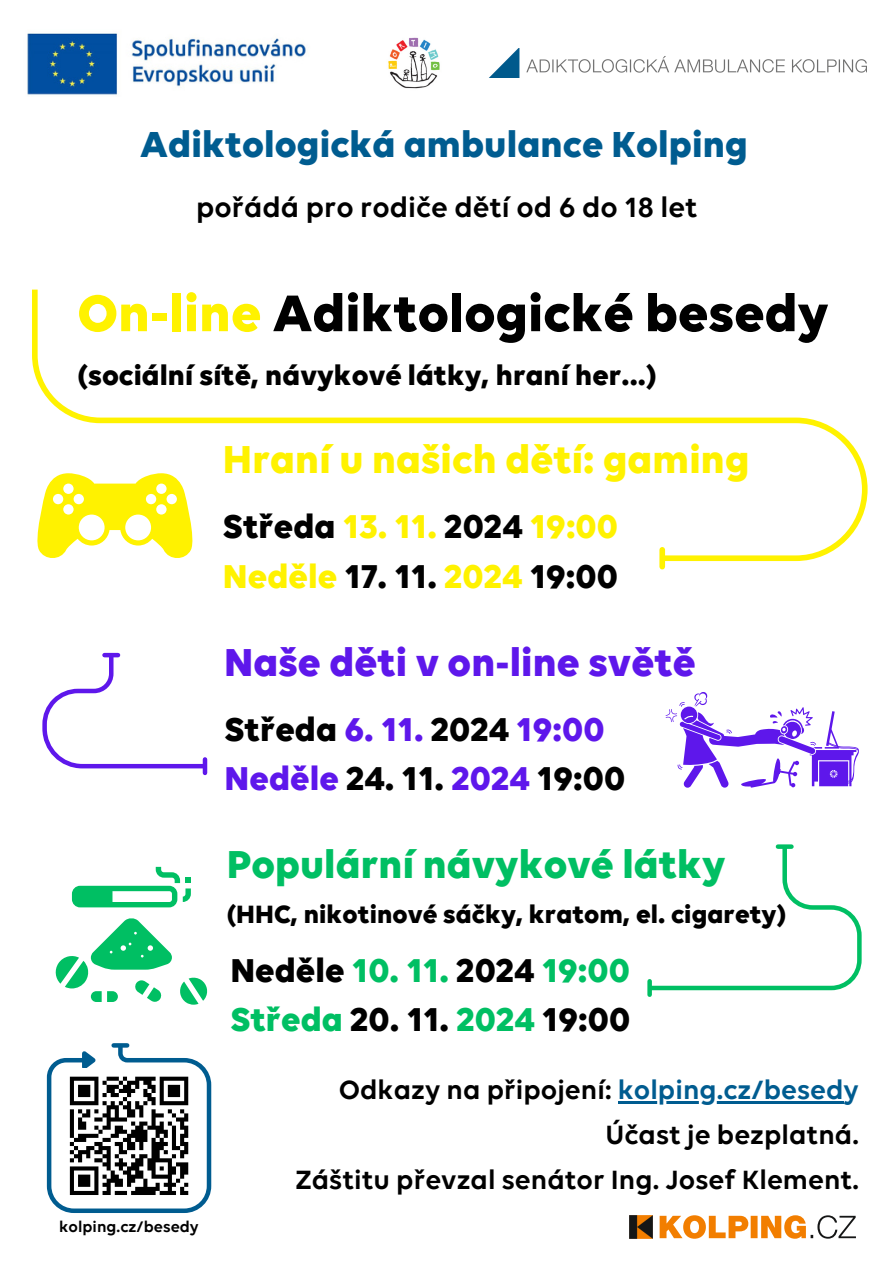
<style>
.page{position:relative;width:894px;height:1264px;background:#fff}
.page>*{position:absolute;margin:0;border:0;box-sizing:border-box;transform-origin:0 0}
.t1{font:700 55.5px "Volte";letter-spacing:.005em;color:#000}
.t2{font:700 42px "Volte";letter-spacing:.005em;color:#fff200}
.t3{font:700 42px "Volte";letter-spacing:.005em;color:#00bf63}
.t4{font:700 42px "Volte";letter-spacing:.005em;color:#5e17eb}
.t5{font:700 39px "Volte";letter-spacing:.005em;color:#005c90}
.t6{font:700 35.55px/49.5px "Volte";letter-spacing:.005em;color:#000}
.t7{font:700 30px "Volte";letter-spacing:.005em;color:#000}
.t8{font:600 30px "Volte";letter-spacing:.005em;color:#000}
.t9{font:600 28.5px/45px "Volte";letter-spacing:.005em;color:#000;text-align:right}
.t10{font:700 27px "Volte";letter-spacing:.005em;color:#000}
.t11{font:600 16.5px "Volte";letter-spacing:.005em;color:#000}
.s1{color:#fff200}
.s2{color:#5e17eb}
.s3{color:#00bf63}
.s4{color:#005c90}
</style>
<div class="page">
<img style="left:629px;top:1215px;width:24px;height:24px">
<svg style="left:659px;top:1215px;width:196px;height:23px"></svg>
<img style="left:489px;top:48px;width:376px;height:30px">
<svg style="left:32px;top:289px;width:836px;height:275px"></svg>
<div style="left:659px;top:550px;width:6px;height:16px;background:#fff200"></div>
<svg style="left:42px;top:652px;width:166px;height:118px"></svg>
<hr style="left:104px;top:653px;width:14px;height:4px;background:#5e17eb">
<hr style="left:203px;top:759px;width:4px;height:14px;background:#5e17eb">
<svg style="left:647px;top:844px;width:215px;height:148px"></svg>
<svg style="left:777px;top:844px;width:14px;height:4px"></svg>
<svg style="left:647px;top:981px;width:4px;height:13px"></svg>
<svg style="left:46px;top:1043px;width:166px;height:170px"></svg>
<svg style="left:665px;top:692px;width:193px;height:95px"></svg>
<svg style="left:180px;top:977px;width:27px;height:27px"></svg>
<svg style="left:72px;top:866px;width:119px;height:41px"></svg>
<svg style="left:55px;top:918px;width:117px;height:83px"></svg>
<svg style="left:33px;top:473px;width:163px;height:88px"></svg>
<img style="left:27px;top:33px;width:279px;height:62px">
<img style="left:388px;top:37px;width:52px;height:52px">
<hr style="left:617px;top:1101px;width:226px;height:2px;background:#005c90">
<h1 class="t5" style="left:140px;top:128px;width:609px">Adiktologická ambulance Kolping</h1>
<p class="t8" style="left:196px;top:195px;width:502px">pořádá pro rodiče dětí od 6 do 18 let</p>
<h1 class="t1" style="left:77px;top:289px;width:752px"><span class="s1">On-line</span> Adiktologické besedy</h1>
<h1 class="t7" style="left:77px;top:363px;width:580px">(sociální sítě, návykové látky, hraní her...)</h1>
<p class="t2" style="left:223px;top:442px;width:528px">Hraní u našich dětí: gaming</p>
<h2 class="t6" style="left:223px;top:504px;width:396px">Středa <span class="s1">13. 11.</span> 2024 <span class="s1">19:00<br>Neděle</span> 17. 11. <span class="s1">2024</span> 19:00</h2>
<p class="t4" style="left:224px;top:644px;width:473px">Naše děti v on-line světě</p>
<p class="t6" style="left:224px;top:707px;width:402px">Středa <span class="s2">6. 11.</span> 2024 <span class="s2">19:00<br>Neděle</span> 24. 11. <span class="s2">2024</span> 19:00</p>
<p class="t3" style="left:227px;top:846px;width:500px">Populární návykové látky</p>
<p class="t10" style="left:227px;top:902px;width:561px">(HHC, nikotinové sáčky, kratom, el. cigarety)</p>
<p class="t6" style="left:230px;top:948px;width:401px">Neděle <span class="s3">10. 11.</span> 2024 <span class="s3">19:00<br>Středa</span> 20. 11. <span class="s3">2024</span> 19:00</p>
<h2 class="t11" style="left:59px;top:1219px;width:141px">kolping.cz/besedy</h2>
<h3 class="t9" style="left:338px;top:1069px;width:521px">Odkazy na připojení: <span class="s4">kolping.cz/besedy</span></h3>
<p class="t9" style="left:295px;top:1114px;width:565px">Účast je bezplatná.<br>Záštitu převzal senátor Ing. Josef Klement.</p>
</div>
